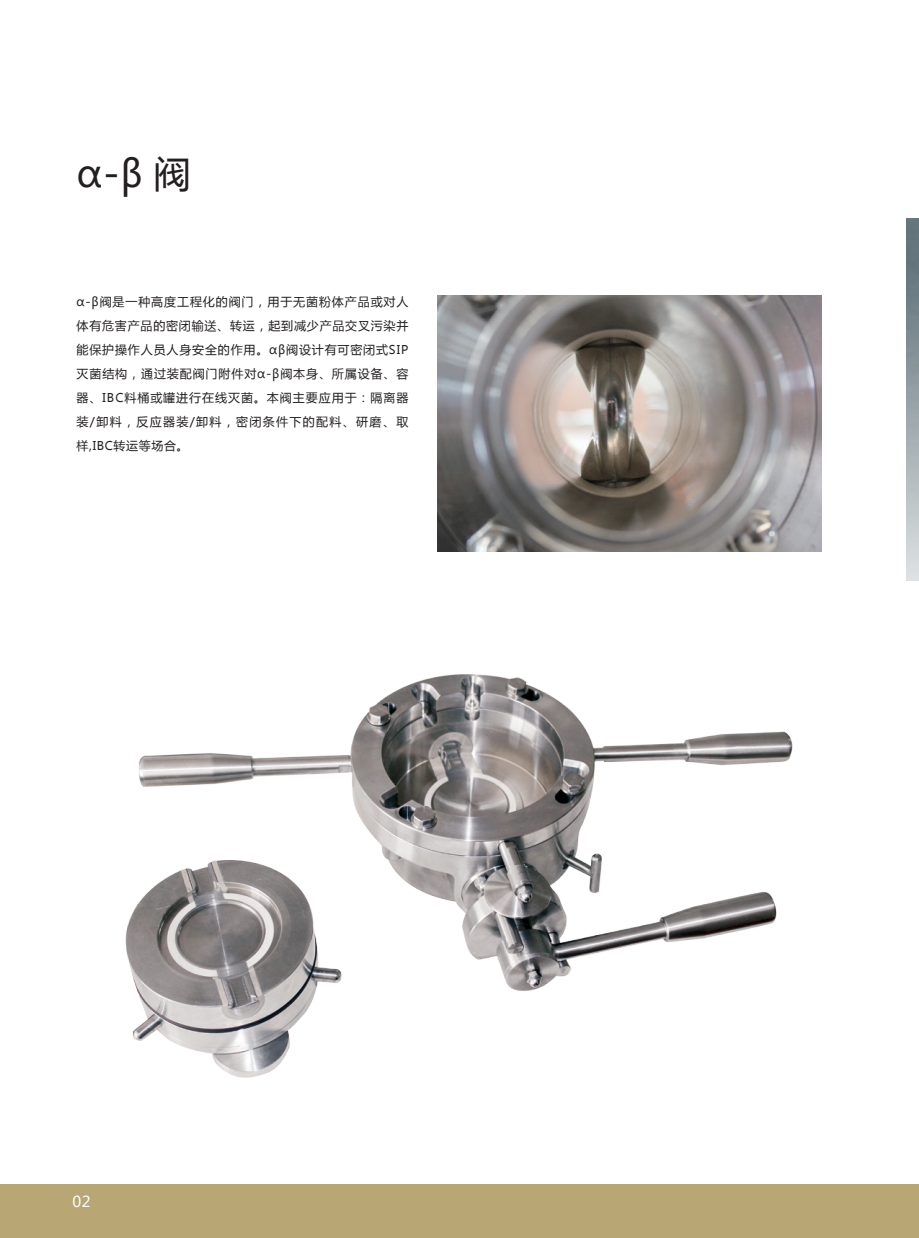
<style>
.page{position:relative;width:919px;height:1238px;background:#fff}
.page>*{position:absolute;margin:0;border:0;box-sizing:border-box;transform-origin:0 0}
.t1{font:37.05px "Microsoft Ya Hei";color:#231f20}
.t2{font:15px "Microsoft Ya Hei";color:#fff}
.t3{font:12px/24px "Microsoft Ya Hei";letter-spacing:.08em;color:#231f20;text-align:justify}
</style>
<div class="page">
<img style="left:906px;top:218px;width:12px;height:362px">
<img style="left:125px;top:674px;width:668px;height:404px">
<div style="left:0;top:1183px;width:918px;height:54px;background:#b8a774"></div>
<img style="left:438px;top:296px;width:383px;height:255px">
<h1 class="t1" style="left:77px;top:149px;width:115px">α-β 阀</h1>
<p class="t3" style="left:77px;top:289px;width:333px">α-β阀是一种高度工程化的阀门，用于无菌粉体产品或对人体有危害产品的密闭输送、转运，起到减少产品交叉污染并能保护操作人员人身安全的作用。αβ阀设计有可密闭式SIP灭菌结构，通过装配阀门附件对α-β阀本身、所属设备、容器、IBC料桶或罐进行在线灭菌。本阀主要应用于：隔离器装/卸料，反应器装/卸料，密闭条件下的配料、研磨、取样,IBC转运等场合。</p>
<p class="t2" style="left:72px;top:1191px;width:20px">02</p>
</div>
